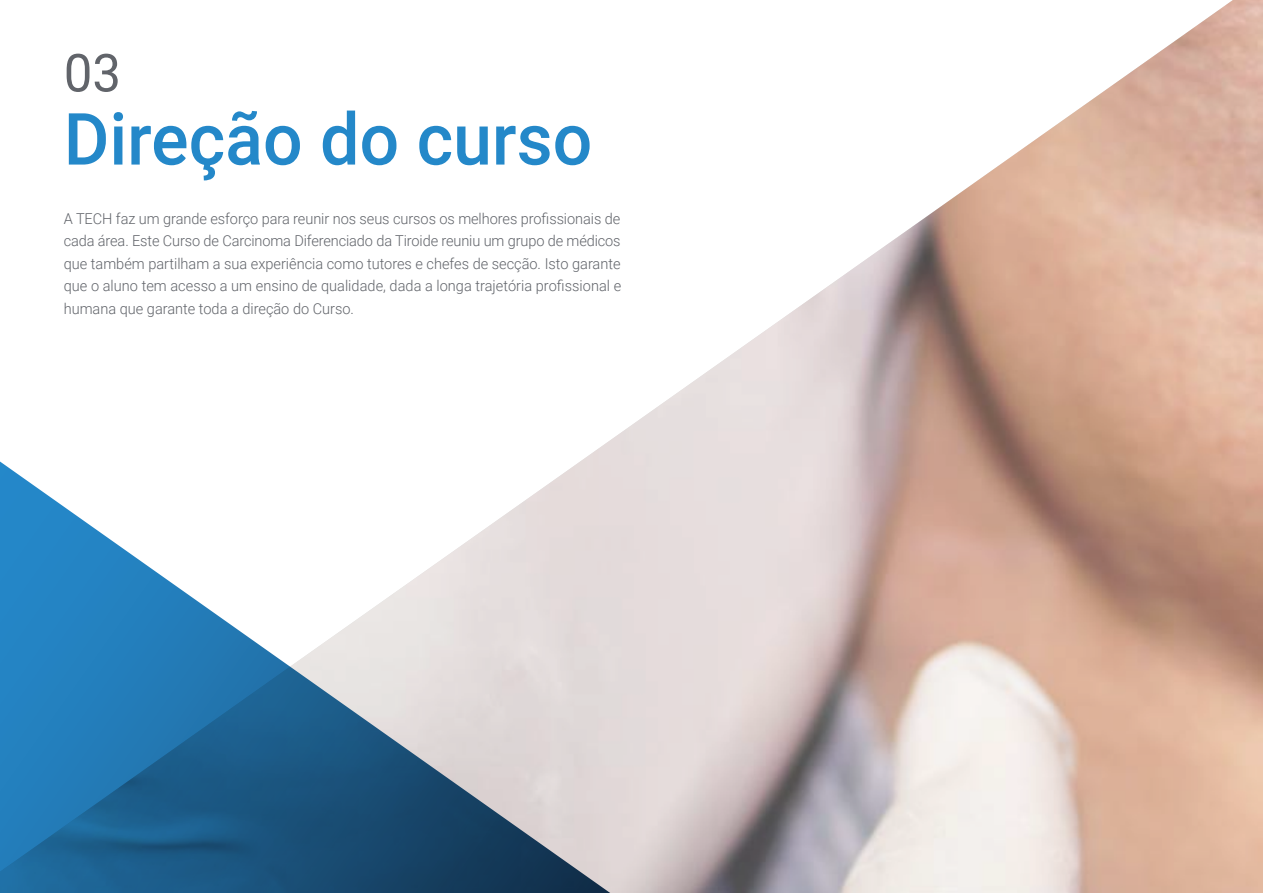
<style>
.page{position:relative;width:1263px;height:893px;background:#fff}
.page>*{position:absolute;margin:0;border:0;box-sizing:border-box;transform-origin:0 0}
.t1{font:500 72px "Roboto";color:#2488c9}
.t2{font:52.5px "Roboto";color:#61646a}
.t3{font:300 15px/22.5px "Roboto";color:#61646a;text-align:justify}
</style>
<div class="page">
<img style="left:602px;top:0;width:661px;height:893px">
<svg style="left:0;top:446px;width:640px;height:447px"></svg>
<h2 class="t2" style="left:64px;top:36px;width:59px">03</h2>
<h1 class="t1" style="left:64px;top:89px;width:530px">Direção do curso</h1>
<p class="t3" style="left:64px;top:207px;width:559px">A TECH faz um grande esforço para reunir nos seus cursos os melhores profissionais de cada área. Este Curso de Carcinoma Diferenciado da Tiroide reuniu um grupo de médicos que também partilham a sua experiência como tutores e chefes de secção. Isto garante que o aluno tem acesso a um ensino de qualidade, dada a longa trajetória profissional e humana que garante toda a direção do Curso.</p>
</div>
